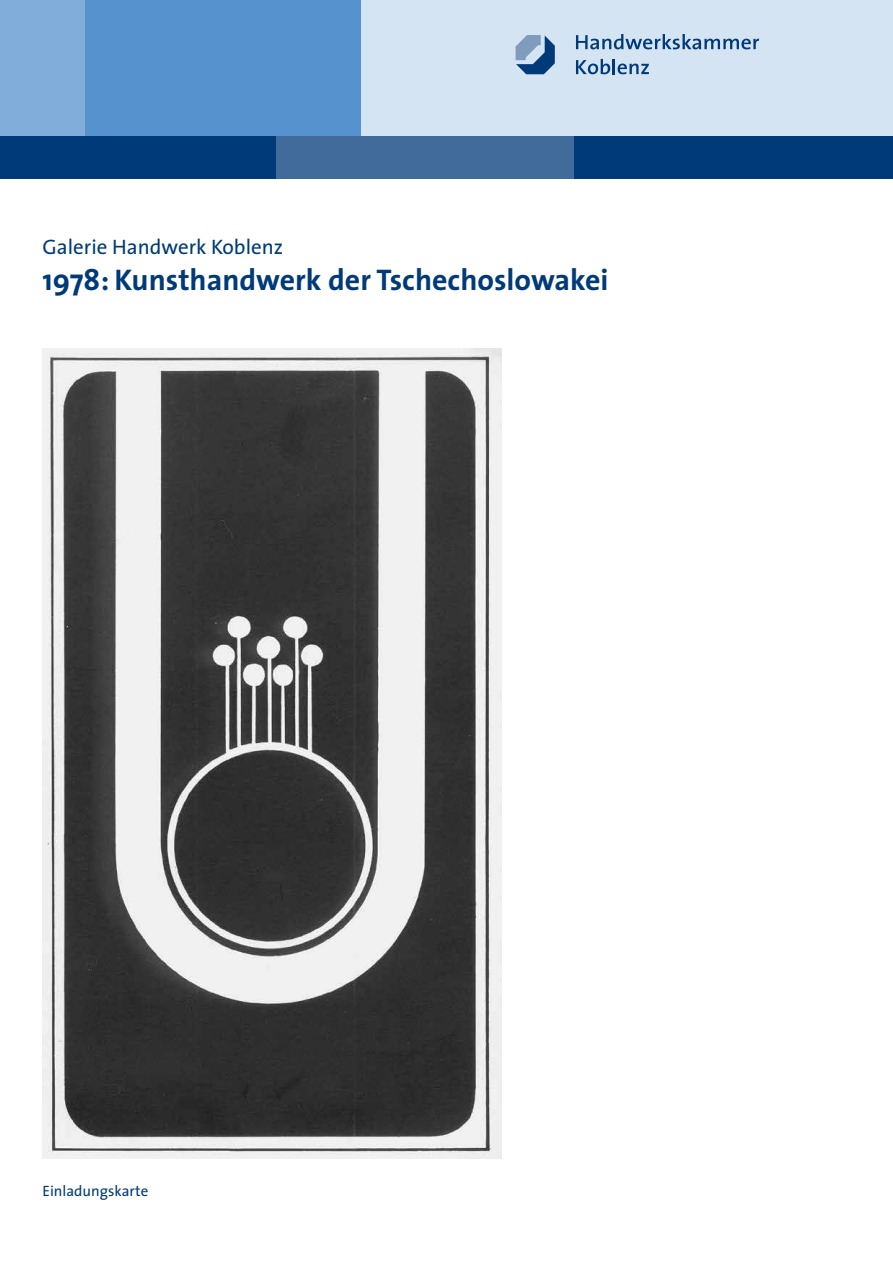
<style>
.page{position:relative;width:893px;height:1263px;background:#fff}
.page>*{position:absolute;margin:0;border:0;box-sizing:border-box;transform-origin:0 0}
.t1{font:700 30px "The Sans";color:#003a78}
.t2{font:21px "The Sans";color:#003a78}
.t3{font:15px "The Sans";color:#003a78}
</style>
<div class="page">
<div style="left:0;top:0;width:85px;height:136px;background:#80adda"></div>
<div style="left:85px;top:0;width:340px;height:136px;background:#5692ce"></div>
<div style="left:574px;top:136px;width:319px;height:43px;background:#003a78"></div>
<div style="left:0;top:136px;width:276px;height:43px;background:#003a78"></div>
<div style="left:276px;top:136px;width:298px;height:43px;background:#406b9a"></div>
<div style="left:361px;top:0;width:532px;height:136px;background:#d5e4f3"></div>
<svg style="left:576px;top:34px;width:183px;height:15px"></svg>
<svg style="left:576px;top:59px;width:73px;height:15px"></svg>
<svg style="left:516px;top:35px;width:39px;height:39px"></svg>
<img style="left:43px;top:349px;width:459px;height:810px">
<p class="t2" style="left:43px;top:233px;width:242px">Galerie Handwerk Koblenz</p>
<p class="t1" style="left:43px;top:261px;width:567px">1978: Kunsthandwerk der Tschechoslowakei</p>
<p class="t3" style="left:43px;top:1181px;width:107px">Einladungskarte</p>
</div>
